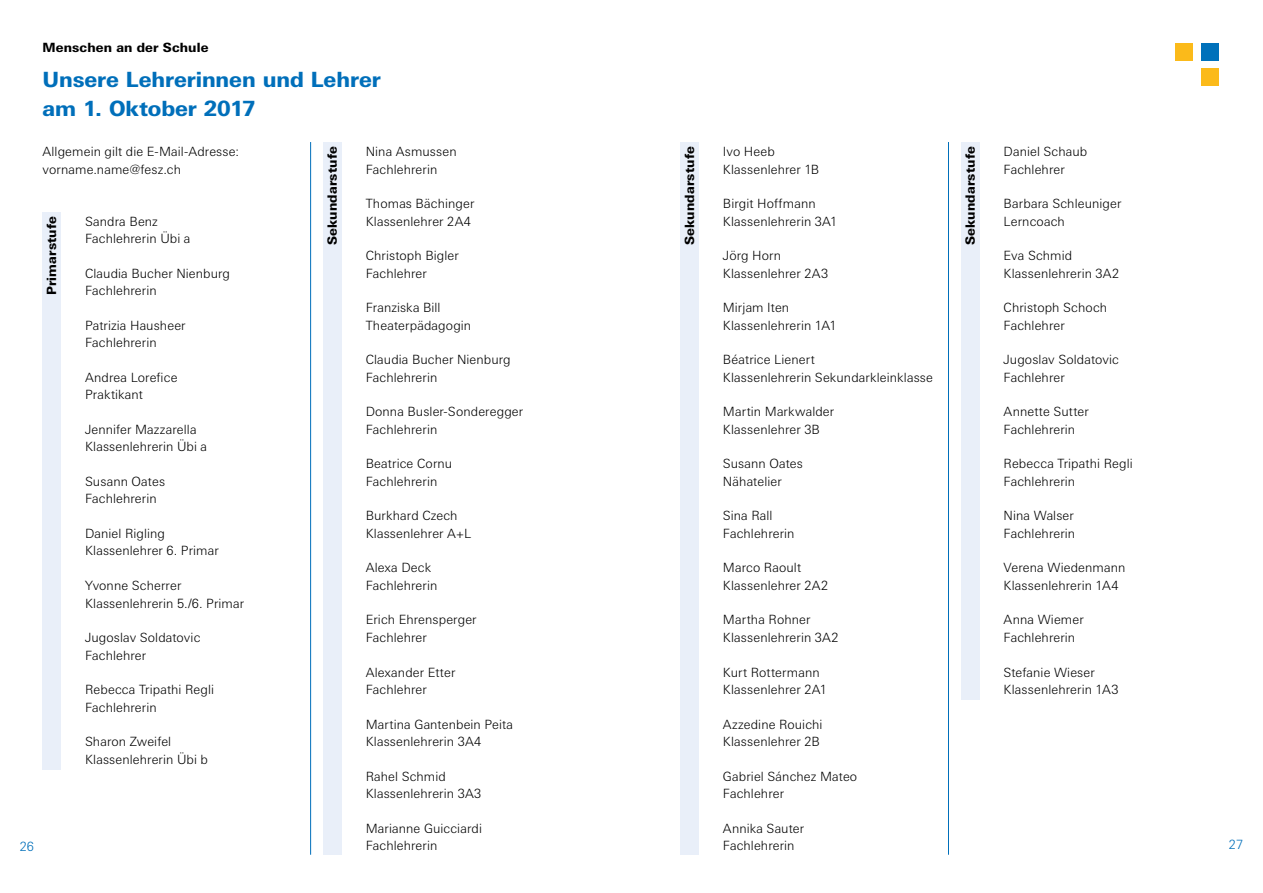
<style>
.page{position:relative;width:1263px;height:893px;background:#fff}
.page>*{position:absolute;margin:0;border:0;box-sizing:border-box;transform-origin:0 0}
.t1{font:800 21px/28.5px "Linotype Univers Basic";letter-spacing:-.005em;color:#006fba}
.t2{font:300 12.75px/17.4px "Linotype Univers Basic";letter-spacing:.01em;color:#000}
.t3{font:800 12.75px "Linotype Univers Basic";letter-spacing:.01em;color:#000}
.t4{font:300 12.75px "Linotype Univers Basic";color:#006fba}
</style>
<div class="page">
<div style="left:1176px;top:43px;width:17px;height:17px;background:#fbba1a"></div>
<div style="left:1201px;top:69px;width:17px;height:17px;background:#fbba1a"></div>
<div style="left:1201px;top:43px;width:17px;height:17px;background:#0071bb"></div>
<hr style="left:948px;top:142px;width:1px;height:713px;background:#006fba">
<div style="left:680px;top:142px;width:19px;height:713px;background:#e9eff9"></div>
<div style="left:961px;top:142px;width:18px;height:557px;background:#e9eff9"></div>
<div style="left:43px;top:212px;width:18px;height:557px;background:#e9eff9"></div>
<div style="left:323px;top:142px;width:18px;height:713px;background:#e9eff9"></div>
<hr style="left:310px;top:142px;width:1px;height:713px;background:#006fba">
<p class="t3" style="left:43px;top:40px;width:167px">Menschen an der Schule</p>
<h1 class="t1" style="left:43px;top:65px;width:340px">Unsere Lehrerinnen und Lehrer am 1. Oktober 2017</h1>
<p class="t3" style="left:324px;top:245px;width:100px;rotate:-90deg">Sekundarstufe</p>
<p class="t3" style="left:682px;top:245px;width:100px;rotate:-90deg">Sekundarstufe</p>
<p class="t3" style="left:962px;top:245px;width:100px;rotate:-90deg">Sekundarstufe</p>
<p class="t2" style="left:1003px;top:143px;width:85px">Daniel Schaub<br>Fachlehrer</p>
<p class="t2" style="left:1003px;top:195px;width:119px">Barbara Schleuniger<br>Lerncoach</p>
<p class="t2" style="left:1003px;top:247px;width:117px">Eva Schmid<br>Klassenlehrerin 3A2</p>
<p class="t2" style="left:1003px;top:299px;width:105px">Christoph Schoch<br>Fachlehrer</p>
<p class="t2" style="left:1003px;top:351px;width:117px">Jugoslav Soldatovic<br>Fachlehrer</p>
<p class="t2" style="left:1003px;top:403px;width:87px">Annette Sutter<br>Fachlehrerin</p>
<p class="t2" style="left:1003px;top:455px;width:131px">Rebecca Tripathi Regli<br>Fachlehrerin</p>
<p class="t2" style="left:1003px;top:507px;width:73px">Nina Walser<br>Fachlehrerin</p>
<p class="t2" style="left:1003px;top:559px;width:123px">Verena Wiedenmann<br>Klassenlehrerin 1A4</p>
<p class="t2" style="left:1003px;top:611px;width:82px">Anna Wiemer<br>Fachlehrerin</p>
<p class="t2" style="left:1003px;top:663px;width:116px">Stefanie Wieser<br>Klassenlehrerin 1A3</p>
<p class="t2" style="left:723px;top:143px;width:98px">Ivo Heeb<br>Klassenlehrer 1B</p>
<p class="t2" style="left:723px;top:195px;width:116px">Birgit Hoffmann<br>Klassenlehrerin 3A1</p>
<p class="t2" style="left:723px;top:247px;width:107px">Jörg Horn<br>Klassenlehrer 2A3</p>
<p class="t2" style="left:723px;top:299px;width:115px">Mirjam Iten<br>Klassenlehrerin 1A1</p>
<p class="t2" style="left:723px;top:351px;width:212px">Béatrice Lienert<br>Klassenlehrerin Sekundarkleinklasse</p>
<p class="t2" style="left:723px;top:403px;width:113px">Martin Markwalder<br>Klassenlehrer 3B</p>
<p class="t2" style="left:723px;top:455px;width:82px">Susann Oates<br>Nähatelier</p>
<p class="t2" style="left:723px;top:507px;width:73px">Sina Rall<br>Fachlehrerin</p>
<p class="t2" style="left:723px;top:559px;width:107px">Marco Raoult<br>Klassenlehrer 2A2</p>
<p class="t2" style="left:723px;top:611px;width:117px">Martha Rohner<br>Klassenlehrerin 3A2</p>
<p class="t2" style="left:723px;top:663px;width:106px">Kurt Rottermann<br>Klassenlehrer 2A1</p>
<p class="t2" style="left:723px;top:715px;width:101px">Azzedine Rouichi<br>Klassenlehrer 2B</p>
<p class="t2" style="left:723px;top:767px;width:136px">Gabriel Sánchez Mateo<br>Fachlehrer</p>
<p class="t2" style="left:723px;top:819px;width:83px">Annika Sauter<br>Fachlehrerin</p>
<p class="t2" style="left:43px;top:143px;width:198px">Allgemein gilt die E-Mail-Adresse: vorname.name@fesz.ch</p>
<p class="t2" style="left:366px;top:143px;width:93px">Nina Asmussen<br>Fachlehrerin</p>
<p class="t2" style="left:366px;top:195px;width:110px">Thomas Bächinger<br>Klassenlehrer 2A4</p>
<p class="t2" style="left:366px;top:247px;width:95px">Christoph Bigler<br>Fachlehrer</p>
<p class="t2" style="left:366px;top:299px;width:107px">Franziska Bill<br>Theaterpädagogin</p>
<p class="t2" style="left:366px;top:351px;width:147px">Claudia Bucher Nienburg<br>Fachlehrerin</p>
<p class="t2" style="left:366px;top:403px;width:159px">Donna Busler-Sonderegger<br>Fachlehrerin</p>
<p class="t2" style="left:366px;top:455px;width:88px">Beatrice Cornu<br>Fachlehrerin</p>
<p class="t2" style="left:366px;top:507px;width:107px">Burkhard Czech<br>Klassenlehrer A+L</p>
<p class="t2" style="left:366px;top:559px;width:73px">Alexa Deck<br>Fachlehrerin</p>
<p class="t2" style="left:366px;top:611px;width:112px">Erich Ehrensperger<br>Fachlehrer</p>
<p class="t2" style="left:366px;top:663px;width:91px">Alexander Etter<br>Fachlehrer</p>
<p class="t2" style="left:366px;top:715px;width:149px">Martina Gantenbein Peita<br>Klassenlehrerin 3A4</p>
<p class="t2" style="left:366px;top:767px;width:117px">Rahel Schmid<br>Klassenlehrerin 3A3</p>
<p class="t2" style="left:366px;top:819px;width:118px">Marianne Guicciardi<br>Fachlehrerin</p>
<p class="t3" style="left:44px;top:295px;width:81px;rotate:-90deg">Primarstufe</p>
<p class="t2" style="left:85px;top:213px;width:107px">Sandra Benz<br>Fachlehrerin Übi a</p>
<p class="t2" style="left:85px;top:265px;width:147px">Claudia Bucher Nienburg<br>Fachlehrerin</p>
<p class="t2" style="left:85px;top:317px;width:102px">Patrizia Hausheer<br>Fachlehrerin</p>
<p class="t2" style="left:85px;top:369px;width:94px">Andrea Lorefice<br>Praktikant</p>
<p class="t2" style="left:85px;top:421px;width:124px">Jennifer Mazzarella<br>Klassenlehrerin Übi a</p>
<p class="t2" style="left:85px;top:473px;width:82px">Susann Oates<br>Fachlehrerin</p>
<p class="t2" style="left:85px;top:525px;width:135px">Daniel Rigling<br>Klassenlehrer 6. Primar</p>
<p class="t2" style="left:85px;top:577px;width:161px">Yvonne Scherrer<br>Klassenlehrerin 5./6. Primar</p>
<p class="t2" style="left:85px;top:629px;width:117px">Jugoslav Soldatovic<br>Fachlehrer</p>
<p class="t2" style="left:85px;top:681px;width:131px">Rebecca Tripathi Regli<br>Fachlehrerin</p>
<p class="t2" style="left:85px;top:733px;width:124px">Sharon Zweifel<br>Klassenlehrerin Übi b</p>
<p class="t4" style="left:20px;top:839px;width:16px">26</p>
<p class="t4" style="left:1229px;top:837px;width:16px">27</p>
</div>
